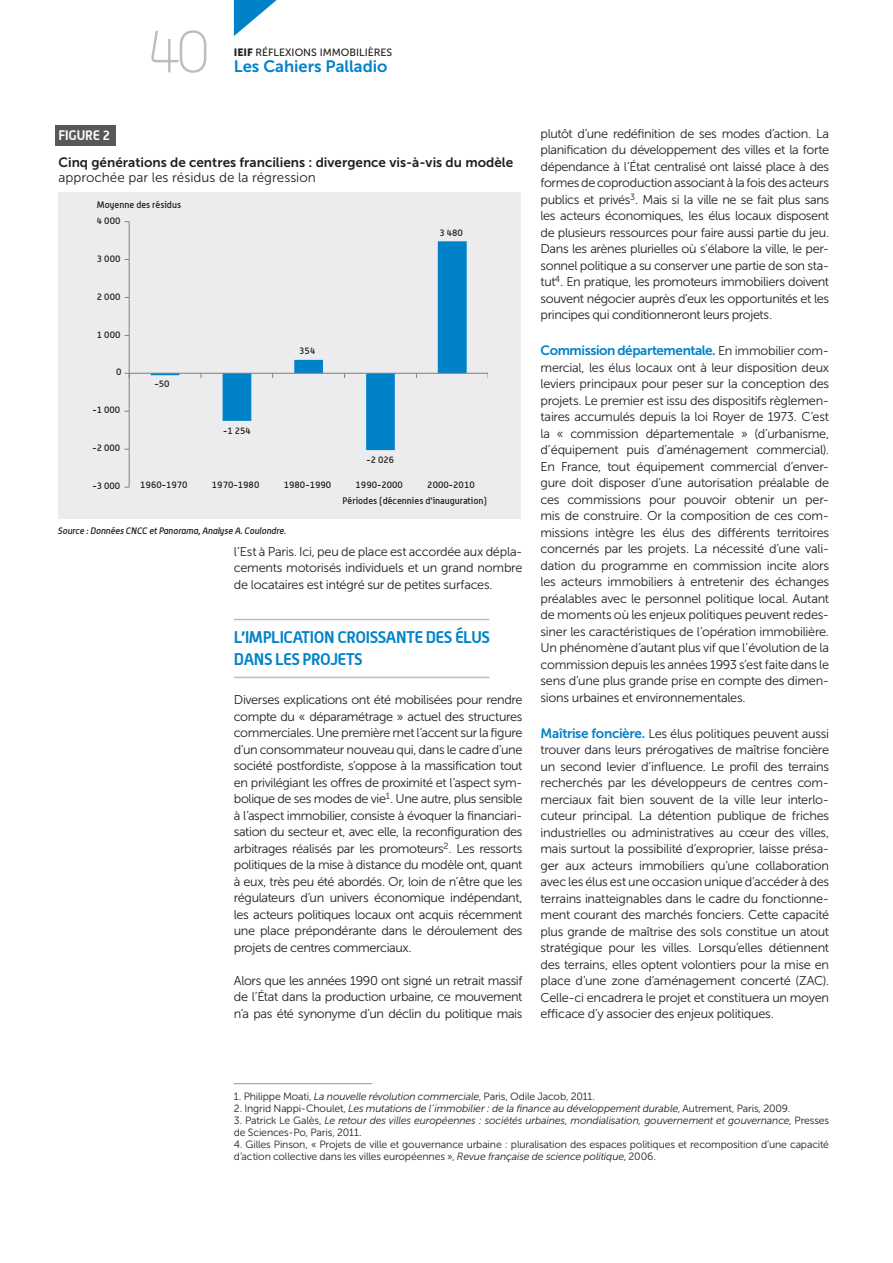
<style>
.page{position:relative;width:893px;height:1263px;background:#fff}
.page>*{position:absolute;margin:0;border:0;box-sizing:border-box;transform-origin:0 0}
.t1{font:100 60px "Alwyn";color:#bcbdc0}
.Titre_1{font:700 16.5px/22.5px "Alwyn";letter-spacing:-.025em;color:#0082c8}
.t2{font:16.5px "Museo Sans 700";color:#0082c8}
.t3{font:13.5px "Museo Sans 700";color:#231f20}
.Texte_courant{font:13.5px "Museo Sans 700";letter-spacing:-.03em;color:#0082c8}
.t4{font:13.5px "Museo Sans 300";color:#231f20}
.t5{font:700 13.5px "Alwyn";letter-spacing:-.01em;color:#fff}
.Texte_courant-2{font:12.75px/16.5px "Museo Sans 300";letter-spacing:-.03em;color:#231f20;text-align:justify}
.Notes_de_bas_de_page{font:10.5px/12px "Museo Sans 300";letter-spacing:-.015em;color:#231f20}
.Notes_de_bas_de_page-2{font:italic 10.5px/12px "Museo Sans 300";letter-spacing:-.015em;color:#231f20}
.t6{font:10.5px "Museo Sans 500";color:#231f20}
.t7{font:500 9.3px "Alwyn";color:#231f20}
.t8{font:italic 500 9.15px "Alwyn";letter-spacing:-.01em;color:#231f20}
.s1{font-family:"Museo Sans 900"}
.s2{font-family:"Museo Sans 300";font-size:12.75px;color:#231f20}
.s3{font-family:"Museo Sans 700";font-size:13.5px;color:#0082c8}
.s4{font-style:italic}
.s5{font-style:normal}
</style>
<div class="page">
<svg style="left:234px;top:0;width:43px;height:36px"></svg>
<hr style="left:234px;top:619px;width:255px;height:1px;background:#bcbdc0">
<hr style="left:234px;top:677px;width:255px;height:1px;background:#bcbdc0">
<hr style="left:234px;top:1083px;width:138px;height:1px;background:#939598">
<div style="left:55px;top:125px;width:60px;height:21px;background:#57585a"></div>
<div style="left:58px;top:193px;width:462px;height:326px;background:#ececee"></div>
<svg style="left:151px;top:241px;width:316px;height:209px"></svg>
<hr style="left:129px;top:222px;width:1px;height:265px;background:#808285">
<hr style="left:129px;top:373px;width:358px;height:1px;background:#7b7e7f">
<h1 class="t1" style="left:147px;top:18px;width:65px">40</h1>
<p class="t6" style="left:234px;top:46px;width:160px"><span class="s1">IEIF</span> RÉFLEXIONS IMMOBILIÈRES</p>
<p class="t2" style="left:234px;top:57px;width:155px">Les Cahiers Palladio</p>
<p class="t5" style="left:58px;top:127px;width:53px">FIGURE 2</p>
<p class="t3" style="left:58px;top:155px;width:456px">Cinq générations de centres franciliens : divergence vis-à-vis du modèle</p>
<p class="t4" style="left:58px;top:170px;width:259px">approchée par les résidus de la régression</p>
<p class="t7" style="left:97px;top:199px;width:86px">Moyenne des résidus</p>
<p class="t7" style="left:97px;top:215px;width:25px">4 000</p>
<p class="t7" style="left:97px;top:253px;width:25px">3 000</p>
<p class="t7" style="left:97px;top:291px;width:25px">2 000</p>
<p class="t7" style="left:97px;top:329px;width:25px">1 000</p>
<p class="t7" style="left:116px;top:366px;width:7px">0</p>
<p class="t7" style="left:92px;top:404px;width:29px">-1 000</p>
<p class="t7" style="left:92px;top:442px;width:29px">-2 000</p>
<p class="t7" style="left:92px;top:480px;width:29px">-3 000</p>
<p class="t7" style="left:155px;top:378px;width:17px">-50</p>
<p class="t7" style="left:223px;top:425px;width:29px">-1 254</p>
<p class="t7" style="left:299px;top:345px;width:18px">354</p>
<p class="t7" style="left:439px;top:227px;width:25px">3 480</p>
<p class="t7" style="left:367px;top:454px;width:29px">-2 026</p>
<p class="t7" style="left:140px;top:479px;width:49px">1960-1970</p>
<p class="t7" style="left:212px;top:479px;width:49px">1970-1980</p>
<p class="t7" style="left:284px;top:479px;width:49px">1980-1990</p>
<p class="t7" style="left:355px;top:479px;width:49px">1990-2000</p>
<p class="t7" style="left:427px;top:479px;width:49px">2000-2010</p>
<p class="t7" style="left:343px;top:495px;width:146px">Périodes (décennies d’inauguration)</p>
<p class="t8" style="left:58px;top:525px;width:230px">Source : Données CNCC et Panorama, Analyse A. Coulondre.</p>
<p class="Texte_courant-2" style="left:234px;top:543px;width:290px">l’Est à Paris. Ici, peu de place est accordée aux dépla&shy;cements motorisés individuels et un grand nombre de locataires est intégré sur de petites surfaces.</p>
<p class="Titre_1" style="left:234px;top:625px;width:258px">L’IMPLICATION CROISSANTE DES ÉLUS<br>DANS LES PROJETS</p>
<p class="Texte_courant-2" style="left:234px;top:692px;width:290px">Diverses explications ont été mobilisées pour rendre compte du « déparamétrage » actuel des structures commerciales. Une première met l’accent sur la figure d’un consommateur nouveau qui, dans le cadre d’une société postfordiste, s’oppose à la massification tout en privilégiant les offres de proximité et l’aspect sym&shy;bolique de ses modes de vie<sup>1</sup>. Une autre, plus sensible à l’aspect immobilier, consiste à évoquer la financiari&shy;sation du secteur et, avec elle, la reconfiguration des arbitrages réalisés par les promoteurs<sup>2</sup>. Les ressorts politiques de la mise à distance du modèle ont, quant à eux, très peu été abordés. Or, loin de n’être que les régulateurs d’un univers économique indépendant, les acteurs politiques locaux ont acquis récemment une place prépondérante dans le déroulement des projets de centres commerciaux.</p>
<p class="Texte_courant-2" style="left:234px;top:972px;width:290px">Alors que les années 1990 ont signé un retrait massif de l’État dans la production urbaine, ce mouvement n’a pas été synonyme d’un déclin du politique mais</p>
<p class="Texte_courant-2" style="left:540px;top:125px;width:290px">plutôt d’une redéfinition de ses modes d’action. La planification du développement des villes et la forte dépendance à l’État centralisé ont laissé place à des formes de coproduction associant à la fois des acteurs publics et privés<sup>3</sup>. Mais si la ville ne se fait plus sans les acteurs économiques, les élus locaux disposent de plusieurs ressources pour faire aussi partie du jeu.<br>Dans les arènes plurielles où s’élabore la ville, le per&shy;sonnel politique a su conserver une partie de son sta&shy;tut<sup>4</sup>. En pratique, les promoteurs immobiliers doivent souvent négocier auprès d’eux les opportunités et les principes qui conditionneront leurs projets.</p>
<p class="Texte_courant" style="left:540px;top:343px;width:290px">Commission départementale. <span class="s2">En immobilier com-</span></p>
<p class="Texte_courant-2" style="left:540px;top:359px;width:290px">mercial, les élus locaux ont à leur disposition deux leviers principaux pour peser sur la conception des projets. Le premier est issu des dispositifs règlemen&shy;taires accumulés depuis la loi Royer de 1973. C’est la « commission départementale » (d’urbanisme, d’équipement puis d’aménagement commercial).<br>En France, tout équipement commercial d’enver&shy;gure doit disposer d’une autorisation préalable de ces commissions pour pouvoir obtenir un per&shy;mis de construire. Or la composition de ces com&shy;missions intègre les élus des différents territoires concernés par les projets. La nécessité d’une vali&shy;dation du programme en commission incite alors les acteurs immobiliers à entretenir des échanges préalables avec le personnel politique local. Autant de moments où les enjeux politiques peuvent redes&shy;siner les caractéristiques de l’opération immobilière.<br>Un phénomène d’autant plus vif que l’évolution de la commission depuis les années 1993 s’est faite dans le sens d’une plus grande prise en compte des dimen&shy;sions urbaines et environnementales.</p>
<p class="Texte_courant-2" style="left:540px;top:725px;width:290px"><span class="s3">Maîtrise foncière.</span> Les élus politiques peuvent aussi trouver dans leurs prérogatives de maîtrise foncière un second levier d’influence. Le profil des terrains recherchés par les développeurs de centres com&shy;merciaux fait bien souvent de la ville leur interlo&shy;cuteur principal. La détention publique de friches industrielles ou administratives au cœur des villes, mais surtout la possibilité d’exproprier, laisse présa&shy;ger aux acteurs immobiliers qu’une collaboration avec les élus est une occasion unique d’accéder à des terrains inatteignables dans le cadre du fonctionne&shy;ment courant des marchés fonciers. Cette capacité plus grande de maîtrise des sols constitue un atout stratégique pour les villes. Lorsqu’elles détiennent des terrains, elles optent volontiers pour la mise en place d’une zone d’aménagement concerté (ZAC).<br>Celle-ci encadrera le projet et constituera un moyen efficace d’y associer des enjeux politiques.</p>
<p class="Notes_de_bas_de_page" style="left:234px;top:1091px;width:363px">1. Philippe Moati, <span class="s4">La nouvelle révolution commerciale</span>, Paris, Odile Jacob, 2011.</p>
<p class="Notes_de_bas_de_page-2" style="left:234px;top:1103px;width:558px"><span class="s5">2. Ingrid Nappi-Choulet,</span> Les mutations de l’immobilier : de la finance au développement durable<span class="s5">, Autrement, Paris, 2009.</span></p>
<p class="Notes_de_bas_de_page-2" style="left:234px;top:1115px;width:597px"><span class="s5">3. Patrick Le Galès,</span> Le retour des villes européennes : sociétés urbaines, mondialisation, gouvernement et gouvernance<span class="s5">, Presses de Sciences-Po, Paris, 2011.</span></p>
<p class="Notes_de_bas_de_page" style="left:234px;top:1139px;width:597px">4. Gilles Pinson, « Projets de ville et gouvernance urbaine : pluralisation des espaces politiques et recomposition d’une capacité d’action collective dans les villes européennes », <span class="s4">Revue française de science politique</span>, 2006.</p>
</div>
